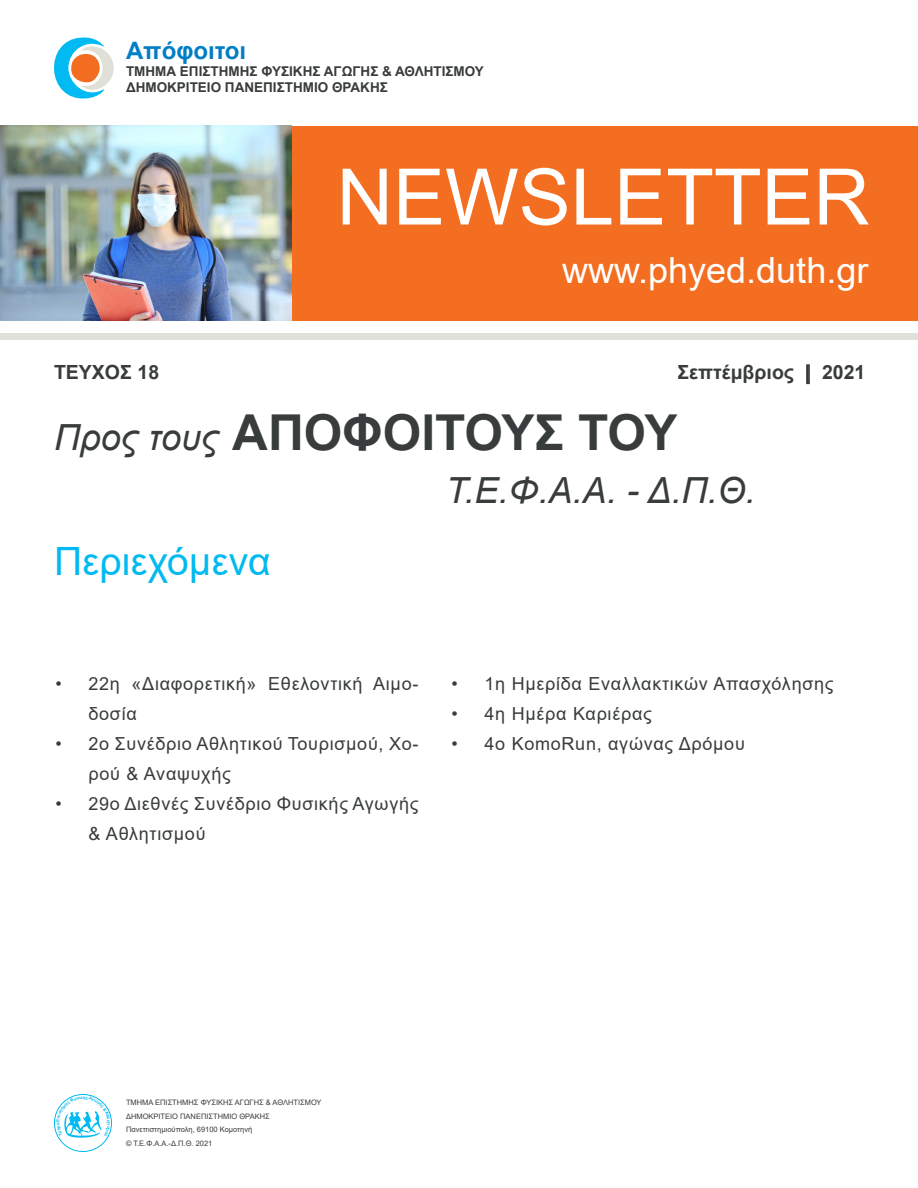
<style>
.page{position:relative;width:918px;height:1188px;background:#fff}
.page>*{position:absolute;margin:0;border:0;box-sizing:border-box;transform-origin:0 0}
.t1{font:78px "Arial";color:#fff}
.t2{font:700 49.5px "Arial";color:#393c3c}
.t3{font:39px "Arial";color:#00baf1}
.t4{font:36px "Arial";color:#fff}
.t5{font:italic 36px "Arial";color:#393c3c}
.t6{font:700 24px "Arial";color:#007ec5}
.t7{font:700 19.5px "Arial";color:#393c3c}
.t8{font:18px/30px "Arial";letter-spacing:.04em;color:#393c3c}
.t9{font:700 13.5px "Arial";color:#393c3c}
.t10{font:7.5px "Arial";color:#393c3c}
.s1{font-weight:400;font-style:italic;font-size:36px}
</style>
<div class="page">
<div style="left:0;top:126px;width:918px;height:194px;background:#f36e21"></div>
<div style="left:0;top:333px;width:918px;height:7px;background:#e0e0d9"></div>
<svg style="left:54px;top:37px;width:60px;height:62px"></svg>
<div style="left:54px;top:1094px;width:58px;height:58px;border:1px solid #00baf1;border-radius:50%"></div>
<img style="left:0;top:126px;width:292px;height:194px">
<svg style="left:56px;top:1096px;width:54px;height:43px"></svg>
<p class="t6" style="left:126px;top:34px;width:122px">Απόφοιτοι</p>
<p class="t9" style="left:126px;top:61px;width:360px">ΤΜΗΜΑ ΕΠΙΣΤΗΜΗΣ ΦΥΣΙΚΗΣ ΑΓΩΓΗΣ &amp; ΑΘΛΗΤΙΣΜΟΥ</p>
<p class="t9" style="left:126px;top:78px;width:263px">ΔΗΜΟΚΡΙΤΕΙΟ ΠΑΝΕΠΙΣΤΗΜΙΟ ΘΡΑΚΗΣ</p>
<p class="t1" style="left:337px;top:143px;width:535px">NEWSLETTER</p>
<p class="t4" style="left:562px;top:245px;width:308px">www.phyed.duth.gr</p>
<p class="t7" style="left:54px;top:359px;width:107px">ΤΕΥΧΟΣ 18</p>
<p class="t7" style="left:677px;top:359px;width:190px">Σεπτέμβριος | 2021</p>
<p class="t2" style="left:54px;top:398px;width:625px"><span class="s1">Προς τους</span> ΑΠΟΦΟΙΤΟΥΣ ΤΟΥ</p>
<p class="t5" style="left:446px;top:467px;width:311px">Τ.Ε.Φ.Α.Α. - Δ.Π.Θ.</p>
<p class="t3" style="left:54px;top:534px;width:218px">Περιεχόμενα</p>
<p class="t8" style="left:88px;top:668px;width:331px;text-indent:-33px">• 22η «Διαφορετική» Εθελοντική Αιμο&shy;δοσία</p>
<p class="t8" style="left:88px;top:728px;width:331px;text-indent:-33px">• 2ο Συνέδριο Αθλητικού Τουρισμού, Χο&shy;ρού &amp; Αναψυχής</p>
<p class="t8" style="left:88px;top:788px;width:332px;text-indent:-33px">• 29ο Διεθνές Συνέδριο Φυσικής Αγωγής &amp; Αθλητισμού</p>
<p class="t8" style="left:451px;top:668px;width:384px">• 1η Ημερίδα Εναλλακτικών Απασχόλησης</p>
<p class="t8" style="left:451px;top:698px;width:202px">• 4η Ημέρα Καριέρας</p>
<p class="t8" style="left:451px;top:728px;width:295px">• 4ο KomoRun, αγώνας Δρόμου</p>
<p class="t10" style="left:126px;top:1098px;width:197px">ΤΜΗΜΑ ΕΠΙΣΤΗΜΗΣ ΦΥΣΙΚΗΣ ΑΓΩΓΗΣ &amp; ΑΘΛΗΤΙΣΜΟΥ</p>
<p class="t10" style="left:126px;top:1111px;width:145px">ΔΗΜΟΚΡΙΤΕΙΟ ΠΑΝΕΠΙΣΤΗΜΙΟ ΘΡΑΚΗΣ</p>
<p class="t10" style="left:126px;top:1125px;width:128px">Πανεπιστημιούπολη, 69100 Κομοτηνή</p>
<p class="t10" style="left:126px;top:1138px;width:88px">© Τ.Ε.Φ.Α.Α.-Δ.Π.Θ. 2021</p>
</div>
